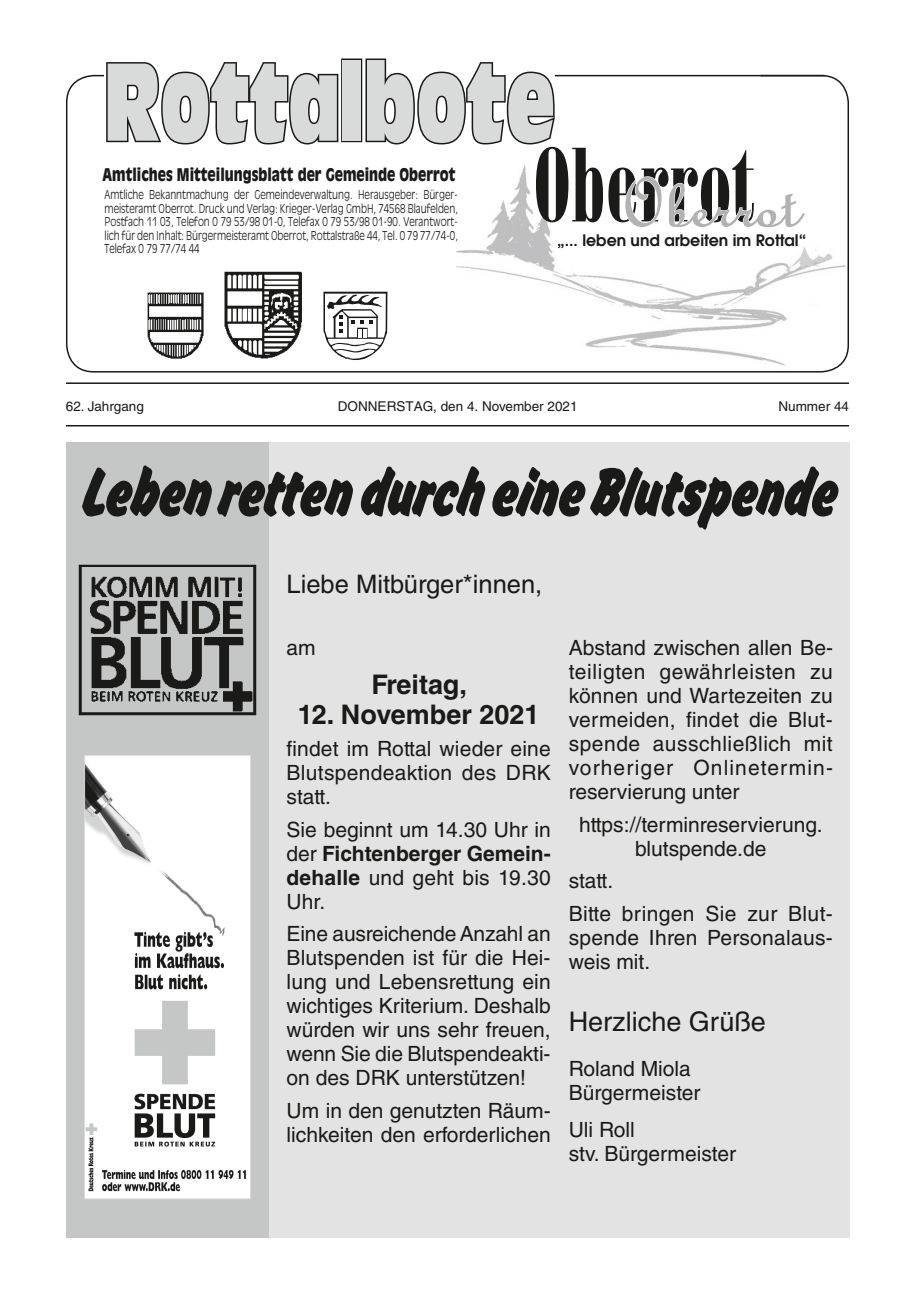
<style>
.page{position:relative;width:915px;height:1297px;background:#fff}
.page>*{position:absolute;margin:0;border:0;box-sizing:border-box;transform-origin:0 0}
.t1{font:108px "Antique Olive Nord";color:#d9dada;scale:.49 1}
.t2{font:72px "Falcon Poster Bold";color:#1a1a18;scale:.87 1}
.t3{font:700 27px "Helvetica LT Std";color:#1a1a18}
.t4{font:27px "Helvetica LT Std";color:#1a1a18}
.t5{font:25.5px "Helvetica LT Std";color:#1a1a18}
.t6{font:21px/24px "Helvetica LT Std";color:#1a1a18;text-align:justify}
.t7{font:21px/32.5px "Helvetica LT Std";letter-spacing:.02em;color:#1a1a18}
.t8{font:900 17.25px "Antique Olive";color:#1a1a18;scale:.78 1}
.t9{font:600 15.75px "Avant Garde";color:#1a1a18}
.t10{font:13.5px "Helvetica LT Std";color:#1a1a18}
.t11{font:300 12px/13.5px "Antique Olive";color:#1a1a18;text-align:justify;scale:.81 1}
.s1{font-weight:700}
</style>
<div class="page">
<hr style="left:66px;top:382px;width:782px;height:2px;background:#1a1a18">
<hr style="left:66px;top:425px;width:782px;height:1px;background:#1a1a18">
<svg style="left:323px;top:292px;width:64px;height:69px"></svg>
<img style="left:224px;top:271px;width:78px;height:88px">
<img style="left:147px;top:292px;width:57px;height:67px">
<img style="left:456px;top:180px;width:389px;height:189px">
<svg style="left:608px;top:150px;width:199px;height:98px"></svg>
<svg style="left:106px;top:62px;width:233px;height:83px"></svg>
<div style="left:341px;top:59px;width:21px;height:83px;border:3px solid #1a1a18"></div>
<svg style="left:365px;top:58px;width:237px;height:164px"></svg>
<div style="left:66px;top:442px;width:202px;height:795px;background:#c5c6c6"></div>
<img style="left:86px;top:757px;width:163px;height:440px">
<div style="left:84px;top:755px;width:167px;height:444px;border:1px solid #d9dada"></div>
<div style="left:268px;top:442px;width:581px;height:795px;background:#e3e3e3"></div>
<img style="left:78px;top:564px;width:178px;height:152px">
<h1 class="t1" style="left:104px;top:35px;width:921px">Rottalbote</h1>
<p class="t8" style="left:102px;top:165px;width:454px">Amtliches Mitteilungsblatt der Gemeinde Oberrot</p>
<p class="t11" style="left:104px;top:188px;width:438px">Amtliche Bekanntmachung der Gemeindeverwaltung. Herausgeber: Bürger&shy;meisteramt Oberrot. Druck und Verlag: Krieger-Verlag GmbH, 74568 Blaufelden, Postfach 11 03, Telefon 0 79 53/98 01-0, Telefax 0 79 53/98 01-90. Verantwort&shy;lich für den Inhalt: Bürgermeisteramt Oberrot, Rottalstraße 44, Tel. 0 79 77/74-0, Telefax 0 79 77/74 44</p>
<p class="t9" style="left:557px;top:230px;width:250px">„... leben und arbeiten im Rottal“</p>
<p class="t10" style="left:66px;top:399px;width:79px">62. Jahrgang</p>
<p class="t10" style="left:338px;top:399px;width:241px">DONNERSTAG, den 4. November 2021</p>
<p class="t10" style="left:778px;top:399px;width:72px">Nummer 44</p>
<h2 class="t2" style="left:77px;top:456px;width:867px">Leben retten durch eine Blutspende</h2>
<p class="t5" style="left:286px;top:569px;width:257px">Liebe Mitbürger*innen,</p>
<p class="t6" style="left:286px;top:636px;width:31px">am</p>
<p class="t3" style="left:371px;top:668px;width:97px">Freitag,</p>
<p class="t3" style="left:298px;top:698px;width:243px">12. November 2021</p>
<p class="t6" style="left:286px;top:737px;width:266px">findet im Rottal wieder eine Blutspendeaktion des DRK statt.</p>
<p class="t6" style="left:286px;top:817px;width:265px">Sie beginnt um 14.30 Uhr in der <span class="s1">Fichtenberger Gemein&shy;dehalle</span> und geht bis 19.30<br>Uhr.</p>
<p class="t6" style="left:286px;top:922px;width:266px">Eine ausreichende Anzahl an Blutspenden ist für die Hei&shy;lung und Lebensrettung ein wichtiges Kriterium. Deshalb würden wir uns sehr freuen, wenn Sie die Blutspendeakti&shy;on des DRK unterstützen!</p>
<p class="t6" style="left:286px;top:1098px;width:265px">Um in den genutzten Räum&shy;lichkeiten den erforderlichen</p>
<p class="t6" style="left:568px;top:636px;width:266px">Abstand zwischen allen Be&shy;teiligten gewährleisten zu können und Wartezeiten zu vermeiden, findet die Blut&shy;spende ausschließlich mit vorheriger Onlinetermin&shy;reservierung unter</p>
<p class="t6" style="left:579px;top:812px;width:245px;text-align:center">https://terminreservierung. blutspende.de</p>
<p class="t7" style="left:568px;top:864px;width:265px">statt.<br>Bitte bringen Sie zur Blut-</p>
<p class="t6" style="left:568px;top:925px;width:265px">spende Ihren Personalaus&shy;weis mit.</p>
<p class="t4" style="left:568px;top:1006px;width:198px">Herzliche Grüße</p>
<p class="t6" style="left:568px;top:1057px;width:133px">Roland Miola<br>Bürgermeister</p>
<p class="t6" style="left:568px;top:1117px;width:169px">Uli Roll<br>stv. Bürgermeister</p>
</div>
